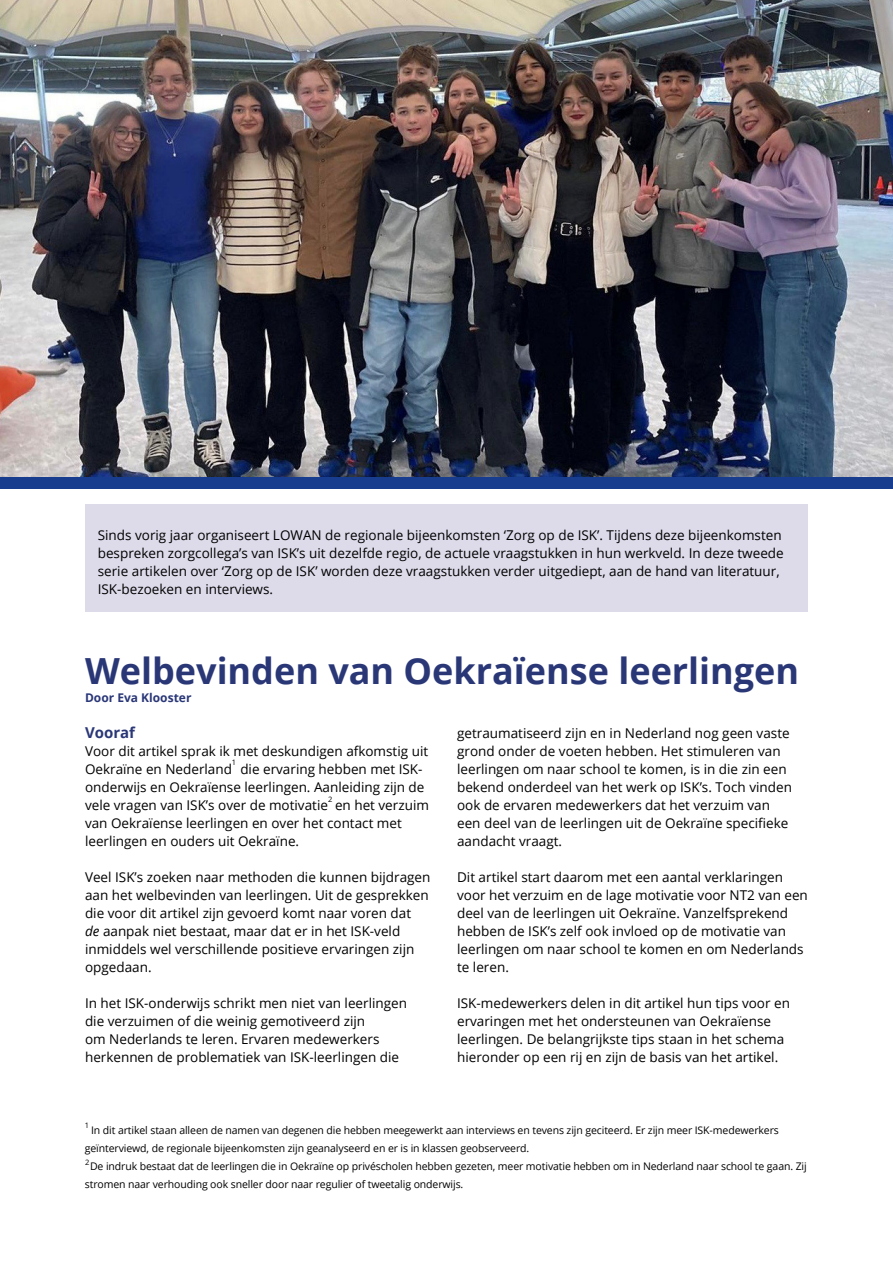
<style>
.page{position:relative;width:893px;height:1263px;background:#fff}
.page>*{position:absolute;margin:0;border:0;box-sizing:border-box;transform-origin:0 0}
.t1{font:700 36px "Open Sans";color:#2a3777}
.t2{font:700 15px "Open Sans";color:#2a3777}
.t3{font:13.5px/18px "Open Sans";color:#000}
.t4{font:700 12px "Open Sans";color:#2a3777}
.t5{font:10.5px "Open Sans";letter-spacing:-.01em;color:#000}
.t6{font:7.5px "Open Sans";color:#000}
.s1{font-style:italic}
</style>
<div class="page">
<div style="left:0;top:476px;width:893px;height:13px;background:#183c8e"></div>
<img style="left:0;top:0;width:893px;height:477px">
<div style="left:85px;top:504px;width:723px;height:107px;background:#dddbea"></div>
<p class="t3" style="left:98px;top:526px;width:687px">Sinds vorig jaar organiseert LOWAN de regionale bijeenkomsten ‘Zorg op de ISK’. Tijdens deze bijeenkomsten bespreken zorgcollega’s van ISK’s uit dezelfde regio, de actuele vraagstukken in hun werkveld. In deze tweede serie artikelen over ‘Zorg op de ISK’ worden deze vraagstukken verder uitgediept, aan de hand van literatuur, ISK-bezoeken en interviews.</p>
<h1 class="t1" style="left:85px;top:646px;width:716px">Welbevinden van Oekraïense leerlingen</h1>
<p class="t2" style="left:85px;top:722px;width:51px">Vooraf</p>
<p class="t3" style="left:85px;top:742px;width:345px">Voor dit artikel sprak ik met deskundigen afkomstig uit<br>Oekraïne en Nederland</p>
<p class="t4" style="left:85px;top:689px;width:108px">Door Eva Klooster</p>
<p class="t3" style="left:457px;top:724px;width:336px">getraumatiseerd zijn en in Nederland nog geen vaste grond onder de voeten hebben. Het stimuleren van leerlingen om naar school te komen, is in die zin een bekend onderdeel van het werk op ISK’s. Toch vinden ook de ervaren medewerkers dat het verzuim van een deel van de leerlingen uit de Oekraïne specifieke aandacht vraagt.</p>
<p class="t3" style="left:457px;top:868px;width:352px">Dit artikel start daarom met een aantal verklaringen voor het verzuim en de lage motivatie voor NT2 van een deel van de leerlingen uit Oekraïne. Vanzelfsprekend hebben de ISK’s zelf ook invloed op de motivatie van leerlingen om naar school te komen en om Nederlands te leren.</p>
<p class="t3" style="left:457px;top:994px;width:334px">ISK-medewerkers delen in dit artikel hun tips voor en ervaringen met het ondersteunen van Oekraïense leerlingen. De belangrijkste tips staan in het schema hieronder op een rij en zijn de basis van het artikel.</p>
<p class="t6" style="left:232px;top:757px;width:6px">1</p>
<p class="t3" style="left:85px;top:760px;width:345px;text-indent:155px">die ervaring hebben met ISK&shy;onderwijs en Oekraïense leerlingen. Aanleiding zijn de vele vragen van ISK’s over de motivatie en het verzuim van Oekraïense leerlingen en over het contact met leerlingen en ouders uit Oekraïne.</p>
<p class="t3" style="left:85px;top:868px;width:347px">Veel ISK’s zoeken naar methoden die kunnen bijdragen aan het welbevinden van leerlingen. Uit de gesprekken die voor dit artikel zijn gevoerd komt naar voren dat<br><span class="s1">de</span> aanpak niet bestaat, maar dat er in het ISK-veld inmiddels wel verschillende positieve ervaringen zijn opgedaan.</p>
<p class="t3" style="left:85px;top:994px;width:324px">In het ISK-onderwijs schrikt men niet van leerlingen die verzuimen of die weinig gemotiveerd zijn<br>om Nederlands te leren. Ervaren medewerkers herkennen de problematiek van ISK-leerlingen die</p>
<p class="t6" style="left:328px;top:794px;width:6px">2</p>
<p class="t6" style="left:85px;top:1120px;width:6px">1</p>
<p class="t5" style="left:91px;top:1123px;width:689px">In dit artikel staan alleen de namen van degenen die hebben meegewerkt aan interviews en tevens zijn geciteerd. Er zijn meer ISK-medewerkers</p>
<p class="t5" style="left:85px;top:1141px;width:446px">geïnterviewd, de regionale bijeenkomsten zijn geanalyseerd en er is in klassen geobserveerd.</p>
<p class="t5" style="left:90px;top:1159px;width:718px">De indruk bestaat dat de leerlingen die in Oekraïne op privéscholen hebben gezeten, meer motivatie hebben om in Nederland naar school te gaan. Zij</p>
<p class="t5" style="left:85px;top:1177px;width:380px">stromen naar verhouding ook sneller door naar regulier of tweetalig onderwijs.</p>
<p class="t6" style="left:85px;top:1157px;width:6px">2</p>
</div>
